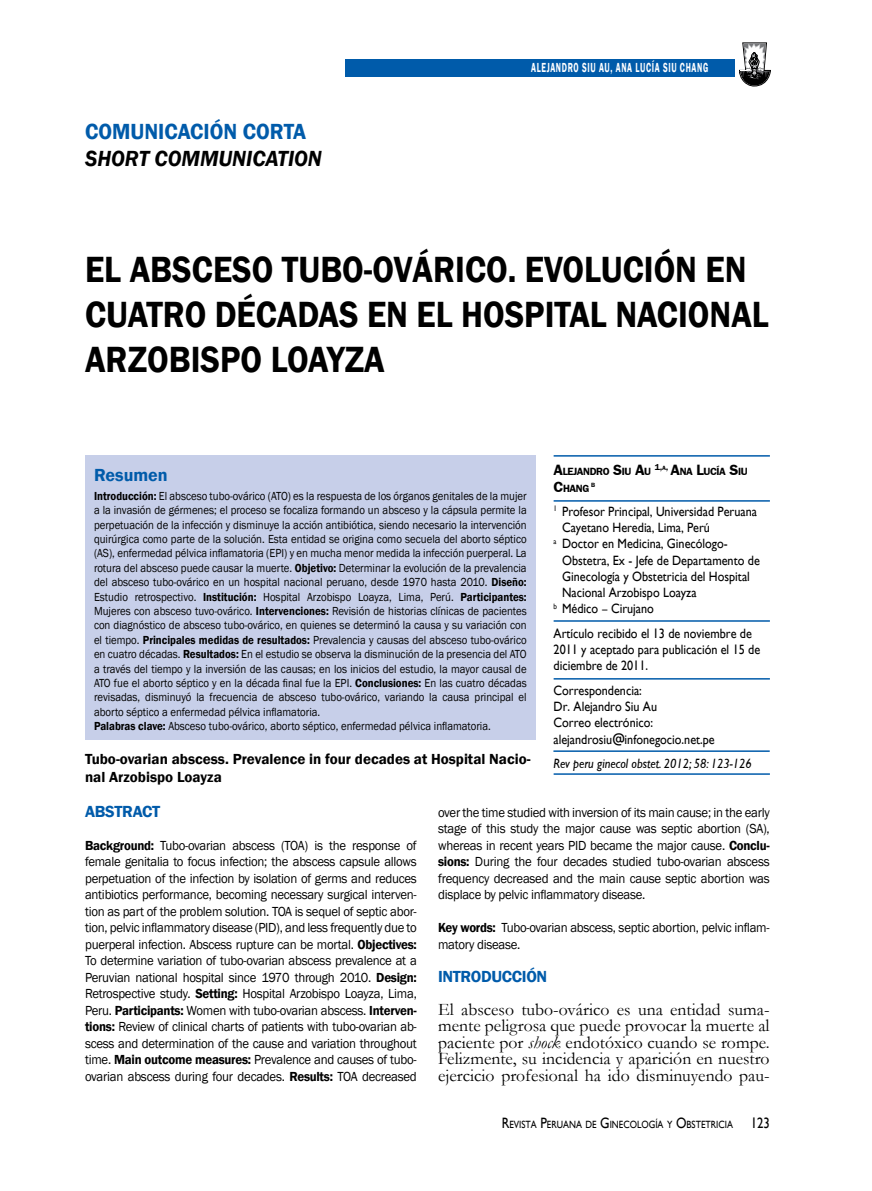
<style>
.page{position:relative;width:872px;height:1191px;background:#fff}
.page>*{position:absolute;margin:0;border:0;box-sizing:border-box;transform-origin:0 0}
.t1{font:600 37.5px/45px "Franklin Gothic";color:#000;scale:.9 1}
.t2{font:italic 600 22.5px "Franklin Gothic";color:#000;scale:.95 1}
.t3{font:600 22.5px "Franklin Gothic";color:#005baa;scale:.95 1}
.t4{font:600 18px "Franklin Gothic";color:#005baa}
.t5{font:17.7px/16.5px "Garamond";color:#000;text-align:justify}
.t6{font:600 16.5px "Franklin Gothic";letter-spacing:-.02em;color:#005baa}
.t7{font:600 15px/18px "Franklin Gothic";color:#000}
.t8{font:13.5px/16.5px "Franklin Gothic";letter-spacing:-.02em;color:#000;text-align:justify;scale:.95 1}
.t9{font:13.5px/16.2px "Gill Sans";color:#000;scale:.9 1}
.t10{font:italic 13.5px "Gill Sans";color:#000;scale:.9 1}
.t11{font:600 13.5px "Franklin Gothic";letter-spacing:.08em;color:#fff;scale:.6 1}
.t12{font:12px/14.4px "Franklin Gothic";color:#000;scale:.9 1}
.t13{font:10.5px "Gill Sans";color:#000;scale:.85 1}
.t14{font:700 10.5px/16.5px "Frankfurt Gothic";letter-spacing:-.045em;color:#000}
.t15{font:700 6.15px "Frankfurt Gothic";color:#000}
.s1{font-weight:600}
.s2{font-size:15px}
.s3{font-style:italic}
</style>
<div class="page">
<div style="left:345px;top:60px;width:389px;height:17px;background:#005baa"></div>
<svg style="left:739px;top:43px;width:31px;height:43px"></svg>
<div style="left:85px;top:455px;width:450px;height:284px;background:#c7cfe9"></div>
<hr style="left:553px;top:455px;width:217px;height:1px;background:#005baa">
<hr style="left:553px;top:620px;width:217px;height:2px;background:#005baa">
<hr style="left:553px;top:750px;width:216px;height:2px;background:#005baa">
<hr style="left:553px;top:500px;width:217px;height:1px;background:#005baa">
<hr style="left:553px;top:678px;width:217px;height:1px;background:#005baa">
<hr style="left:553px;top:773px;width:217px;height:2px;background:#005baa">
<h2 class="t3" style="left:85px;top:118px;width:233px">Comunicación corta</h2>
<h2 class="t2" style="left:85px;top:144px;width:251px">SHORT COMMUNICATION</h2>
<p class="t11" style="left:531px;top:59px;width:297px">Alejandro Siu Au, Ana Lucía Siu Chang</p>
<h1 class="t1" style="left:85px;top:247px;width:761px">El absceso tubo-ovárico. Evolución en cuatro décadas en el Hospital Nacional<br>Arzobispo Loayza</h1>
<h3 class="t4" style="left:94px;top:464px;width:75px">Resumen</h3>
<p class="t12" style="left:94px;top:489px;width:482px"><span class="s1">Introducción:</span> El absceso tubo-ovárico (ATO) es la respuesta de los órganos genitales de la mujer a la invasión de gérmenes; el proceso se focaliza formando un absceso y la cápsula permite la perpetuación de la infección y disminuye la acción antibiótica, siendo necesario la intervención quirúrgica como parte de la solución. Esta entidad se origina como secuela del aborto séptico (AS), enfermedad pélvica inflamatoria (EPI) y en mucha menor medida la infección puerperal. La rotura del absceso puede causar la muerte. <span class="s1">Objetivo:</span> Determinar la evolución de la prevalencia del absceso tubo-ovárico en un hospital nacional peruano, desde 1970 hasta 2010. <span class="s1">Diseño:<br></span>Estudio retrospectivo. <span class="s1">Institución:</span> Hospital Arzobispo Loayza, Lima, Perú. <span class="s1">Participantes:<br></span>Mujeres con absceso tuvo-ovárico. <span class="s1">Intervenciones:</span> Revisión de historias clínicas de pacientes con diagnóstico de absceso tubo-ovárico, en quienes se determinó la causa y su variación con el tiempo. <span class="s1">Principales medidas de resultados:</span> Prevalencia y causas del absceso tubo-ovárico en cuatro décadas. <span class="s1">Resultados:</span> En el estudio se observa la disminución de la presencia del ATO a través del tiempo y la inversión de las causas; en los inicios del estudio, la mayor causal de ATO fue el aborto séptico y en la década final fue la EPI. <span class="s1">Conclusiones:</span> En las cuatro décadas revisadas, disminuyó la frecuencia de absceso tubo-ovárico, variando la causa principal el aborto séptico a enfermedad pélvica inflamatoria.<br><span class="s1">Palabras clave:</span> Absceso tubo-ovárico, aborto séptico, enfermedad pélvica inflamatoria.</p>
<p class="t7" style="left:85px;top:750px;width:447px">Tubo-ovarian abscess. Prevalence in four decades at Hospital Nacio&shy;nal Arzobispo Loayza</p>
<p class="t14" style="left:553px;top:463px;width:196px"><span class="s2">A</span>LEJANDRO <span class="s2">S</span>IU <span class="s2">A</span>U <sup>1,</sup><sup>A</sup><sup>,</sup> <span class="s2">A</span>NA <span class="s2">L</span>UCÍA <span class="s2">S</span>IU<br><span class="s2">C</span>HANG</p>
<p class="t15" style="left:591px;top:481px;width:6px">B</p>
<p class="t9" style="left:553px;top:503px;width:227px"><sup>1</sup> Profesor Principal, Universidad Peruana</p>
<p class="t9" style="left:562px;top:519px;width:166px">Cayetano Heredia, Lima, Perú</p>
<p class="t9" style="left:553px;top:535px;width:195px"><sup>a</sup> Doctor en Medicina, Ginecólogo-</p>
<p class="t9" style="left:562px;top:552px;width:221px">Obstetra, Ex - Jefe de Departamento de</p>
<p class="t9" style="left:562px;top:568px;width:210px">Ginecología y Obstetricia del Hospital</p>
<p class="t9" style="left:562px;top:584px;width:151px">Nacional Arzobispo Loayza</p>
<p class="t9" style="left:553px;top:600px;width:113px"><sup>b</sup> Médico – Cirujano</p>
<p class="t9" style="left:553px;top:625px;width:231px">Artículo recibido el 13 de noviembre de<br>2011 y aceptado para publicación el 15 de diciembre de 2011.</p>
<p class="t9" style="left:553px;top:682px;width:180px">Correspondencia:<br>Dr. Alejandro Siu Au<br>Correo electrónico: alejandrosiu@infonegocio.net.pe</p>
<p class="t10" style="left:553px;top:756px;width:222px">Rev peru ginecol obstet. 2012; 58: 123-126</p>
<h3 class="t6" style="left:85px;top:801px;width:77px">Abstract</h3>
<p class="t8" style="left:85px;top:837px;width:351px"><span class="s1">Background:</span> Tubo-ovarian abscess (TOA) is the response of female genitalia to focus infection; the abscess capsule allows perpetuation of the infection by isolation of germs and reduces antibiotics performance, becoming necessary surgical interven&shy;tion as part of the problem solution. TOA is sequel of septic abor&shy;tion, pelvic inflammatory disease (PID), and less frequently due to puerperal infection. Abscess rupture can be mortal. <span class="s1">Objectives:<br></span>To determine variation of tubo-ovarian abscess prevalence at a Peruvian national hospital since 1970 through 2010. <span class="s1">Design:<br></span>Retrospective study. <span class="s1">Setting:</span> Hospital Arzobispo Loayza, Lima, Peru. <span class="s1">Participants:</span> Women with tubo-ovarian abscess. <span class="s1">Interven&shy;tions:</span> Review of clinical charts of patients with tubo-ovarian ab&shy;scess and determination of the cause and variation throughout time. <span class="s1">Main outcome measures:</span> Prevalence and causes of tubo&shy;ovarian abscess during four decades. <span class="s1">Results:</span> TOA decreased</p>
<p class="t8" style="left:438px;top:804px;width:350px">over the time studied with inversion of its main cause; in the early stage of this study the major cause was septic abortion (SA), whereas in recent years PID became the major cause. <span class="s1">Conclu&shy;sions:</span> During the four decades studied tubo-ovarian abscess frequency decreased and the main cause septic abortion was displace by pelvic inflammatory disease.</p>
<p class="t8" style="left:438px;top:919px;width:350px"><span class="s1">Key words:</span> Tubo-ovarian abscess, septic abortion, pelvic inflam&shy;matory disease.</p>
<h3 class="t6" style="left:438px;top:966px;width:111px">Introducción</h3>
<p class="t5" style="left:438px;top:1000px;width:333px">El absceso tubo-ovárico es una entidad suma&shy;mente peligrosa que puede provocar la muerte al paciente por <span class="s3">shock</span> endotóxico cuando se rompe.<br>Felizmente, su incidencia y aparición en nuestro ejercicio profesional ha ido disminuyendo pau-</p>
<p class="t13" style="left:501px;top:1118px;width:317px"><span class="s2">R</span>EVISTA <span class="s2">P</span>ERUANA DE <span class="s2">G</span>INECOLOGÍA Y <span class="s2">O</span>BSTETRICIA <span class="s2">123</span></p>
</div>
